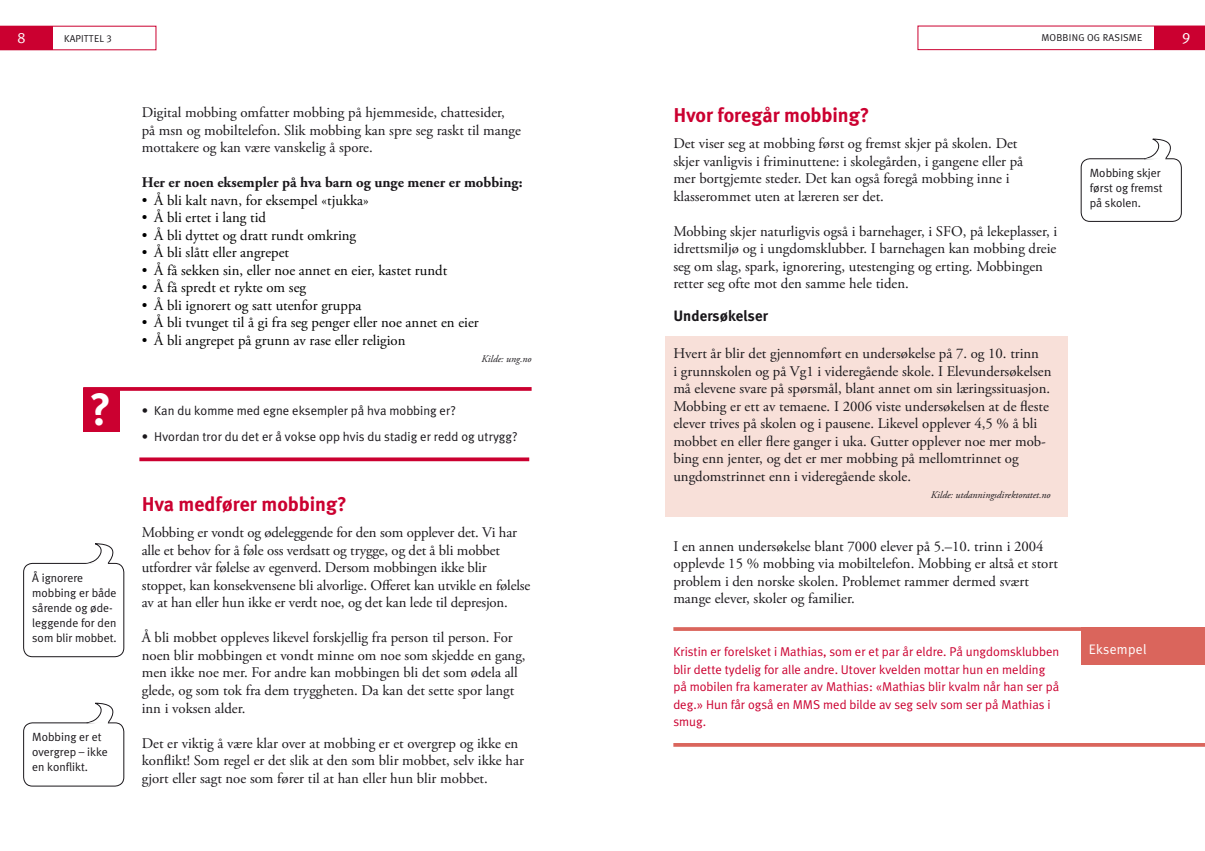
<style>
.page{position:relative;width:1205px;height:851px;background:#fff}
.page>*{position:absolute;margin:0;border:0;box-sizing:border-box;transform-origin:0 0}
.t1{font:700 45.38px "Meta Plus";color:#fff}
.t2{font:700 20px "Meta Plus";color:#cb0030}
.t3{font:700 15px "Meta Plus";color:#1a171b}
.t4{font:14.75px/17.5px "Adobe Garamond Pro";color:#1a171b}
.t5{font:14.75px/17.5px "Adobe Garamond Pro";color:#000}
.t6{font:700 14.75px "Adobe Garamond Pro";color:#1a171b}
.t7{font:13.75px "Meta Plus Normal";letter-spacing:.02em;color:#fff}
.t8{font:12.75px/17.5px "Meta Plus Normal";color:#cb0030}
.t9{font:12.75px "Meta Plus Normal";color:#1a171b}
.t10{font:11.88px/15px "Meta Plus Normal";color:#1a171b}
.t11{font:italic 10px "Adobe Garamond Pro";color:#1a171b}
.t12{font:10px "Meta Plus Normal Caps";letter-spacing:.015em;color:#1a171b}
.t13{font:10px "Meta Plus Normal";letter-spacing:.01em;color:#1a171b}
.s1{font-family:"Meta Plus Normal Caps"}
</style>
<div class="page">
<div style="left:665px;top:336px;width:403px;height:180px;background:#f8e0d9"></div>
<div style="left:23px;top:563px;width:101px;height:93px;border:1px solid #1a171b;border-radius:9px"></div>
<svg style="left:84px;top:543px;width:37px;height:22px"></svg>
<div style="left:23px;top:722px;width:101px;height:64px;border:1px solid #1a171b;border-radius:9px"></div>
<svg style="left:84px;top:702px;width:37px;height:22px"></svg>
<div style="left:1081px;top:158px;width:100px;height:63px;border:1px solid #1a171b;border-radius:9px"></div>
<svg style="left:1141px;top:139px;width:39px;height:22px"></svg>
<svg style="left:139px;top:457px;width:390px;height:4px;background:#d11e48"></svg>
<div style="left:83px;top:388px;width:37px;height:43px;background:#cb0030"></div>
<svg style="left:83px;top:387px;width:448px;height:4px;background:#cd0e3b"></svg>
<div style="left:1081px;top:627px;width:124px;height:37px;background:#da655c"></div>
<hr style="left:673px;top:627px;width:532px;height:3px;background:#da655c">
<hr style="left:673px;top:743px;width:532px;height:3px;background:#da655c">
<svg style="left:0;top:26px;width:156px;height:24px"></svg>
<svg style="left:918px;top:26px;width:287px;height:24px"></svg>
<p class="t13" style="left:64px;top:32px;width:49px">Kapittel <span class="s1">3</span></p>
<p class="t12" style="left:1041px;top:32px;width:102px">MOBBING OG RASISME</p>
<h1 class="t1" style="left:89px;top:383px;width:24px">?</h1>
<p class="t10" style="left:32px;top:570px;width:86px">Å ignorere mobbing er både sårende og øde&shy;leggende for den som blir mobbet.</p>
<p class="t10" style="left:32px;top:729px;width:77px">Mobbing er et overgrep – ikke en konflikt.</p>
<p class="t4" style="left:142px;top:104px;width:381px">Digital mobbing omfatter mobbing på hjemmeside, chattesider, på msn og mobiltelefon. Slik mobbing kan spre seg raskt til mange mottakere og kan være vanskelig å spore.</p>
<p class="t6" style="left:142px;top:174px;width:382px">Her er noen eksempler på hva barn og unge mener er mobbing:</p>
<p class="t5" style="left:154px;top:192px;width:326px">Å bli kalt navn, for eksempel «tjukka»<br>Å bli ertet i lang tid<br>Å bli dyttet og dratt rundt omkring<br>Å bli slått eller angrepet<br>Å få sekken sin, eller noe annet en eier, kastet rundt<br>Å få spredt et rykte om seg<br>Å bli ignorert og satt utenfor gruppa<br>Å bli tvunget til å gi fra seg penger eller noe annet en eier Å bli angrepet på grunn av rase eller religion</p>
<p class="t11" style="left:481px;top:353px;width:52px">Kilde: ung.no</p>
<p class="t9" style="left:142px;top:403px;width:316px">• Kan du komme med egne eksempler på hva mobbing er?</p>
<p class="t9" style="left:142px;top:429px;width:377px">• Hvordan tror du det er å vokse opp hvis du stadig er redd og utrygg?</p>
<p class="t5" style="left:142px;top:192px;width:7px;text-align:justify">• • • • • • • • •</p>
<h2 class="t2" style="left:142px;top:492px;width:207px">Hva medfører mobbing?</h2>
<p class="t4" style="left:142px;top:524px;width:390px">Mobbing er vondt og ødeleggende for den som opplever det. Vi har alle et behov for å føle oss verdsatt og trygge, og det å bli mobbet utfordrer vår følelse av egenverd. Dersom mobbingen ikke blir stoppet, kan konsekvensene bli alvorlige. Offeret kan utvikle en følelse av at han eller hun ikke er verdt noe, og det kan lede til depresjon.</p>
<p class="t4" style="left:142px;top:629px;width:385px">Å bli mobbet oppleves likevel forskjellig fra person til person. For noen blir mobbingen et vondt minne om noe som skjedde en gang, men ikke noe mer. For andre kan mobbingen bli det som ødela all glede, og som tok fra dem tryggheten. Da kan det sette spor langt inn i voksen alder.</p>
<p class="t4" style="left:142px;top:734px;width:384px">Det er viktig å være klar over at mobbing er et overgrep og ikke en konflikt! Som regel er det slik at den som blir mobbet, selv ikke har gjort eller sagt noe som fører til at han eller hun blir mobbet.</p>
<h2 class="t2" style="left:673px;top:103px;width:198px">Hvor foregår mobbing?</h2>
<p class="t4" style="left:673px;top:135px;width:351px">Det viser seg at mobbing først og fremst skjer på skolen. Det skjer vanligvis i friminuttene: i skolegården, i gangene eller på mer bortgjemte steder. Det kan også foregå mobbing inne i klasserommet uten at læreren ser det.</p>
<p class="t4" style="left:673px;top:223px;width:385px">Mobbing skjer naturligvis også i barnehager, i SFO, på lekeplasser, i idrettsmiljø og i ungdomsklubber. I barnehagen kan mobbing dreie seg om slag, spark, ignorering, utestenging og erting. Mobbingen retter seg ofte mot den samme hele tiden.</p>
<p class="t3" style="left:673px;top:307px;width:96px">Undersøkelser</p>
<p class="t4" style="left:673px;top:345px;width:380px">Hvert år blir det gjennomført en undersøkelse på 7. og 10. trinn<br>i grunnskolen og på Vg1 i videregående skole. I Elevundersøkelsen må elevene svare på spørsmål, blant annet om sin læringssituasjon.<br>Mobbing er ett av temaene. I 2006 viste undersøkelsen at de fleste elever trives på skolen og i pausene. Likevel opplever 4,5 % å bli mobbet en eller flere ganger i uka. Gutter opplever noe mer mob&shy;bing enn jenter, og det er mer mobbing på mellomtrinnet og ungdomstrinnet enn i videregående skole.</p>
<p class="t11" style="left:931px;top:489px;width:121px">Kilde: utdanningsdirektoratet.no</p>
<p class="t4" style="left:673px;top:538px;width:386px">I en annen undersøkelse blant 7000 elever på 5.–10. trinn i 2004 opplevde 15 % mobbing via mobiltelefon. Mobbing er altså et stort problem i den norske skolen. Problemet rammer dermed svært mange elever, skoler og familier.</p>
<p class="t8" style="left:673px;top:642px;width:387px">Kristin er forelsket i Mathias, som er et par år eldre. På ungdomsklubben blir dette tydelig for alle andre. Utover kvelden mottar hun en melding på mobilen fra kamerater av Mathias: «Mathias blir kvalm når han ser på deg.» Hun får også en MMS med bilde av seg selv som ser på Mathias i smug.</p>
<p class="t10" style="left:1090px;top:165px;width:74px">Mobbing skjer først og fremst på skolen.</p>
<p class="t7" style="left:1089px;top:641px;width:59px">Eksempel</p>
</div>
